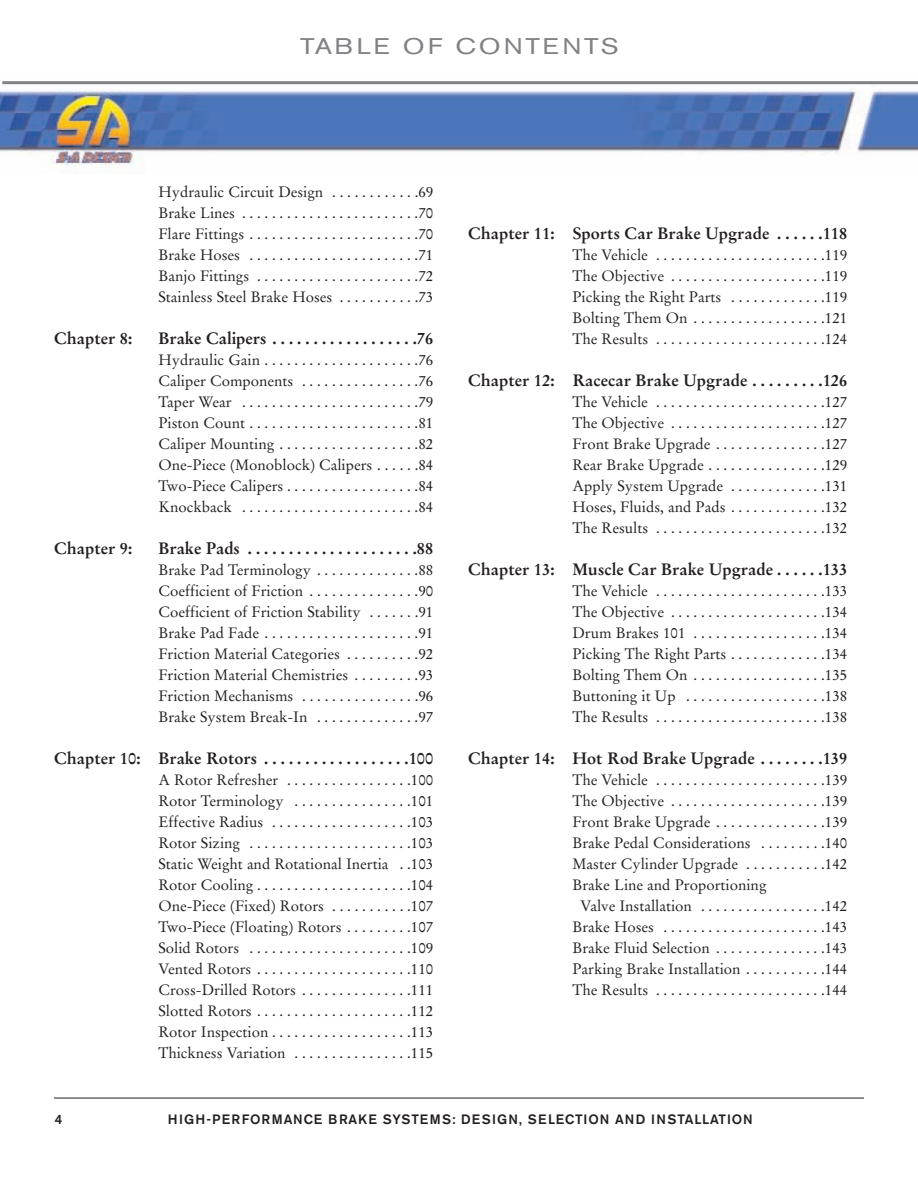
<style>
.page{position:relative;width:918px;height:1188px;background:#fff}
.page>*{position:absolute;margin:0;border:0;box-sizing:border-box;transform-origin:0 0}
.t1{font:22.5px "Akzidenz Grotesk BE";letter-spacing:.095em;color:#808285;scale:1.2 1}
.t2{font:700 16.5px "Stempel Garamond";color:#231f20}
.t3{font:15px/21px "Stempel Garamond";color:#231f20;text-align:justify}
.t4{font:500 13.5px "Akzidenz Grotesk BE";letter-spacing:.065em;color:#231f20}
</style>
<div class="page">
<hr style="left:54px;top:1098px;width:810px;height:1px;background:#231f20">
<img style="left:1px;top:84px;width:917px;height:87px">
<hr style="left:2px;top:81px;width:916px;height:3px;background:#808285">
<h1 class="t1" style="left:300px;top:38px;width:267px">TABLE OF CONTENTS</h1>
<p class="t3" style="left:158px;top:183px;width:277px">Hydraulic Circuit Design . . . . . . . . . . . .69<br>Brake Lines . . . . . . . . . . . . . . . . . . . . . . . .70<br>Flare Fittings . . . . . . . . . . . . . . . . . . . . . . .70<br>Brake Hoses . . . . . . . . . . . . . . . . . . . . . . .71<br>Banjo Fittings . . . . . . . . . . . . . . . . . . . . . .72<br>Stainless Steel Brake Hoses . . . . . . . . . . .73</p>
<p class="t2" style="left:54px;top:331px;width:80px">Chapter 8:</p>
<p class="t2" style="left:158px;top:331px;width:277px">Brake Calipers . . . . . . . . . . . . . . . . . .76</p>
<p class="t3" style="left:158px;top:351px;width:277px">Hydraulic Gain . . . . . . . . . . . . . . . . . . . . .76<br>Caliper Components . . . . . . . . . . . . . . . .76<br>Taper Wear . . . . . . . . . . . . . . . . . . . . . . . .79<br>Piston Count . . . . . . . . . . . . . . . . . . . . . . .81<br>Caliper Mounting . . . . . . . . . . . . . . . . . . .82<br>One-Piece (Monoblock) Calipers . . . . . .84<br>Two-Piece Calipers . . . . . . . . . . . . . . . . . .84<br>Knockback . . . . . . . . . . . . . . . . . . . . . . . .84</p>
<p class="t2" style="left:54px;top:541px;width:80px">Chapter 9:</p>
<p class="t2" style="left:158px;top:541px;width:276px">Brake Pads . . . . . . . . . . . . . . . . . . . . .88</p>
<p class="t3" style="left:158px;top:561px;width:277px">Brake Pad Terminology . . . . . . . . . . . . . .88<br>Coefficient of Friction . . . . . . . . . . . . . . .90<br>Coefficient of Friction Stability . . . . . . .91<br>Brake Pad Fade . . . . . . . . . . . . . . . . . . . . .91<br>Friction Material Categories . . . . . . . . . .92<br>Friction Material Chemistries . . . . . . . . .93<br>Friction Mechanisms . . . . . . . . . . . . . . . .96<br>Brake System Break-In . . . . . . . . . . . . . .97</p>
<p class="t2" style="left:54px;top:751px;width:381px">Chapter 10: Brake Rotors . . . . . . . . . . . . . . . . . .100</p>
<p class="t3" style="left:158px;top:771px;width:277px">A Rotor Refresher . . . . . . . . . . . . . . . . .100<br>Rotor Terminology . . . . . . . . . . . . . . . .101<br>Effective Radius . . . . . . . . . . . . . . . . . . .103<br>Rotor Sizing . . . . . . . . . . . . . . . . . . . . . .103<br>Static Weight and Rotational Inertia . .103<br>Rotor Cooling . . . . . . . . . . . . . . . . . . . . .104<br>One-Piece (Fixed) Rotors . . . . . . . . . . .107<br>Two-Piece (Floating) Rotors . . . . . . . . .107<br>Solid Rotors . . . . . . . . . . . . . . . . . . . . . .109<br>Vented Rotors . . . . . . . . . . . . . . . . . . . . .110<br>Cross-Drilled Rotors . . . . . . . . . . . . . . .111<br>Slotted Rotors . . . . . . . . . . . . . . . . . . . . .112<br>Rotor Inspection . . . . . . . . . . . . . . . . . . .113<br>Thickness Variation . . . . . . . . . . . . . . . .115</p>
<p class="t2" style="left:468px;top:226px;width:381px">Chapter 11: Sports Car Brake Upgrade . . . . . .118</p>
<p class="t3" style="left:572px;top:246px;width:277px">The Vehicle . . . . . . . . . . . . . . . . . . . . . . .119<br>The Objective . . . . . . . . . . . . . . . . . . . . .119<br>Picking the Right Parts . . . . . . . . . . . . .119<br>Bolting Them On . . . . . . . . . . . . . . . . . .121<br>The Results . . . . . . . . . . . . . . . . . . . . . . .124</p>
<p class="t2" style="left:468px;top:373px;width:381px">Chapter 12: Racecar Brake Upgrade . . . . . . . . .126</p>
<p class="t3" style="left:572px;top:393px;width:277px">The Vehicle . . . . . . . . . . . . . . . . . . . . . . .127<br>The Objective . . . . . . . . . . . . . . . . . . . . .127<br>Front Brake Upgrade . . . . . . . . . . . . . . .127<br>Rear Brake Upgrade . . . . . . . . . . . . . . . .129<br>Apply System Upgrade . . . . . . . . . . . . .131<br>Hoses, Fluids, and Pads . . . . . . . . . . . . .132<br>The Results . . . . . . . . . . . . . . . . . . . . . . .132</p>
<p class="t2" style="left:468px;top:562px;width:381px">Chapter 13: Muscle Car Brake Upgrade . . . . . .133</p>
<p class="t3" style="left:572px;top:582px;width:277px">The Vehicle . . . . . . . . . . . . . . . . . . . . . . .133<br>The Objective . . . . . . . . . . . . . . . . . . . . .134<br>Drum Brakes 101 . . . . . . . . . . . . . . . . . .134<br>Picking The Right Parts . . . . . . . . . . . . .134<br>Bolting Them On . . . . . . . . . . . . . . . . . .135<br>Buttoning it Up . . . . . . . . . . . . . . . . . . .138<br>The Results . . . . . . . . . . . . . . . . . . . . . . .138</p>
<p class="t2" style="left:468px;top:751px;width:381px">Chapter 14: Hot Rod Brake Upgrade . . . . . . . .139</p>
<p class="t3" style="left:572px;top:771px;width:276px">The Vehicle . . . . . . . . . . . . . . . . . . . . . . .139</p>
<p class="t3" style="left:572px;top:792px;width:276px">The Objective . . . . . . . . . . . . . . . . . . . . .139</p>
<p class="t3" style="left:572px;top:813px;width:277px">Front Brake Upgrade . . . . . . . . . . . . . . .139</p>
<p class="t3" style="left:572px;top:834px;width:277px">Brake Pedal Considerations . . . . . . . . .140</p>
<p class="t3" style="left:572px;top:855px;width:277px">Master Cylinder Upgrade . . . . . . . . . . .142</p>
<p class="t3" style="left:572px;top:876px;width:196px">Brake Line and Proportioning</p>
<p class="t3" style="left:581px;top:897px;width:268px">Valve Installation . . . . . . . . . . . . . . . . .142</p>
<p class="t3" style="left:572px;top:918px;width:276px">Brake Hoses . . . . . . . . . . . . . . . . . . . . . .143</p>
<p class="t3" style="left:572px;top:939px;width:277px">Brake Fluid Selection . . . . . . . . . . . . . . .143</p>
<p class="t3" style="left:572px;top:960px;width:276px">Parking Brake Installation . . . . . . . . . . .144</p>
<p class="t3" style="left:572px;top:981px;width:276px">The Results . . . . . . . . . . . . . . . . . . . . . . .144</p>
<p class="t4" style="left:55px;top:1114px;width:9px">4</p>
<p class="t4" style="left:168px;top:1114px;width:586px">HIGH-PERFORMANCE BRAKE SYSTEMS: DESIGN, SELECTION AND INSTALLATION</p>
</div>
